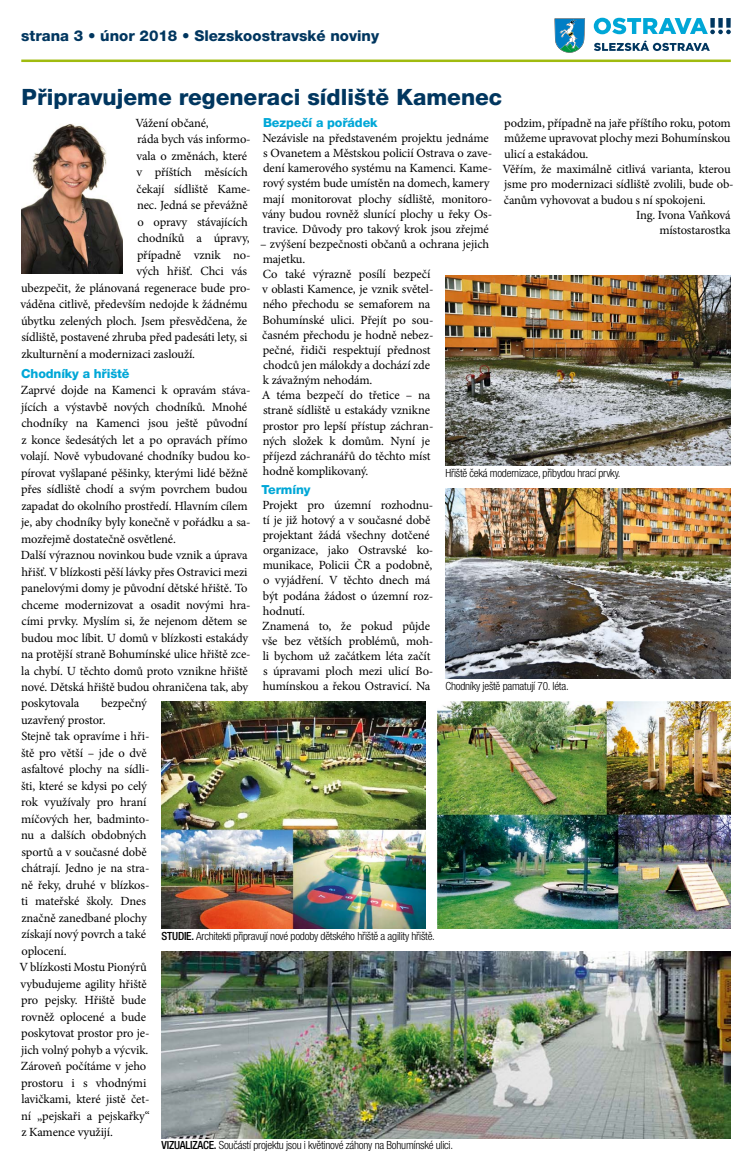
<style>
.page{position:relative;width:745px;height:1170px;background:#fff}
.page>*{position:absolute;margin:0;border:0;box-sizing:border-box;transform-origin:0 0}
.t1{font:800 22.5px "Helvetica Neue LT Pro";color:#00365f}
.t2{font:800 15px "Helvetica Neue LT Pro";color:#00365f}
.t3{font:12.5px/16.5px "Minion Pro";letter-spacing:-.01em;color:#000}
.t4{font:800 12.5px "Helvetica Neue LT Pro";letter-spacing:-.01em;color:#00a7d7}
.t5{font:300 condensed 11.25px "Helvetica Neue LT Pro";letter-spacing:-.02em;color:#000}
.s1{font-weight:500}
</style>
<div class="page">
<svg style="left:554px;top:18px;width:31px;height:35px"></svg>
<svg style="left:593px;top:18px;width:137px;height:16px"></svg>
<svg style="left:594px;top:40px;width:115px;height:11px"></svg>
<hr style="left:21px;top:60px;width:709px;height:2px;background:#a0bb0f">
<img style="left:21px;top:124px;width:101px;height:149px">
<img style="left:445px;top:275px;width:285px;height:190px">
<img style="left:445px;top:488px;width:285px;height:190px">
<img style="left:161px;top:701px;width:264px;height:227px">
<img style="left:437px;top:701px;width:293px;height:227px">
<img style="left:161px;top:951px;width:569px;height:186px">
<p class="t2" style="left:21px;top:27px;width:359px">strana 3 • únor 2018 • Slezskoostravské noviny</p>
<h1 class="t1" style="left:22px;top:83px;width:482px">Připravujeme regeneraci sídliště Kamenec</h1>
<p class="t3" style="left:135px;top:115px;width:75px">Vážení občané,</p>
<p class="t3" style="left:137px;top:131px;width:115px">ráda bych vás informo-</p>
<p class="t3" style="left:136px;top:148px;width:112px">vala o změnách, které</p>
<p class="t3" style="left:136px;top:164px;width:113px">v příštích měsících</p>
<p class="t3" style="left:136px;top:181px;width:115px">čekají sídliště Kame-</p>
<p class="t3" style="left:137px;top:197px;width:112px">nec. Jedná se převážně</p>
<p class="t3" style="left:137px;top:214px;width:112px">o opravy stávajících</p>
<p class="t3" style="left:137px;top:230px;width:114px">chodníků a úpravy,</p>
<p class="t3" style="left:137px;top:247px;width:115px">případně vznik no-</p>
<p class="t3" style="left:136px;top:263px;width:112px">vých hřišť. Chci vás</p>
<p class="t3" style="left:21px;top:279px;width:231px">ubezpečit, že plánovaná regenerace bude pro-</p>
<p class="t3" style="left:20px;top:296px;width:228px">váděna citlivě, především nedojde k žádnému</p>
<p class="t3" style="left:21px;top:312px;width:227px">úbytku zelených ploch. Jsem přesvědčena, že</p>
<p class="t3" style="left:21px;top:329px;width:227px">sídliště, postavené zhruba před padesáti lety, si</p>
<p class="t3" style="left:21px;top:345px;width:175px">zkulturnění a modernizaci zaslouží.</p>
<p class="t4" style="left:21px;top:366px;width:110px">Chodníky a hřiště</p>
<p class="t3" style="left:20px;top:382px;width:231px">Zaprvé dojde na Kamenci k opravám stáva&shy;jících a výstavbě nových chodníků. Mnohé chodníky na Kamenci jsou ještě původní z konce šedesátých let a po opravách přímo volají. Nově vybudované chodníky budou ko&shy;pírovat vyšlapané pěšinky, kterými lidé běžně přes sídliště chodí a svým povrchem budou zapadat do okolního prostředí. Hlavním cílem je, aby chodníky byly konečně v pořádku a sa&shy;mozřejmě dostatečně osvětlené.<br>Další výraznou novinkou bude vznik a úprava hřišť. V blízkosti pěší lávky přes Ostravici mezi panelovými domy je původní dětské hřiště. To chceme modernizovat a osadit novými hra&shy;cími prvky. Myslím si, že nejenom dětem se budou moc líbit. U domů v blízkosti estakády na protější straně Bohumínské ulice hřiště zce&shy;la chybí. U těchto domů proto vznikne hřiště nové. Dětská hřiště budou ohraničena tak, aby poskytovala</p>
<p class="t4" style="left:263px;top:115px;width:116px">Bezpečí a pořádek</p>
<p class="t3" style="left:262px;top:130px;width:231px;line-height:15.1px">Nezávisle na představeném projektu jednáme s Ovanetem a Městskou policií Ostrava o zave&shy;dení kamerového systému na Kamenci. Kame&shy;rový systém bude umístěn na domech, kamery mají monitorovat plochy sídliště, monitoro&shy;vány budou rovněž slunící plochy u řeky Os&shy;travice. Důvody pro takový krok jsou zřejmé</p>
<p class="t3" style="left:260px;top:236px;width:230px;line-height:15.1px">– zvýšení bezpečnosti občanů a ochrana jejich majetku.<br>Co také výrazně posílí bezpečí<br>v oblasti Kamence, je vznik světel-<br>ného přechodu se semaforem na<br>Bohumínské ulici. Přejít po sou-<br>časném přechodu je hodně nebez-<br>pečné, řidiči respektují přednost<br>chodců jen málokdy a dochází zde<br>k závažným nehodám.<br>A téma bezpečí do třetice – na<br>straně sídliště u estakády vznikne<br>prostor pro lepší přístup záchran-<br>ných složek k domům. Nyní je<br>příjezd záchranářů do těchto míst<br>hodně komplikovaný.</p>
<p class="t4" style="left:261px;top:481px;width:50px">Termíny</p>
<p class="t3" style="left:262px;top:497px;width:173px;line-height:15.1px">Projekt pro územní rozhodnu&shy;tí je již hotový a v současné době projektant žádá všechny dotčené organizace, jako Ostravské ko&shy;munikace, Policii ČR a podobně, o vyjádření. V těchto dnech má být podána žádost o územní roz&shy;hodnutí.<br>Znamená to, že pokud půjde vše bez větších problémů, moh&shy;li bychom už začátkem léta začít s úpravami ploch mezi ulicí Bo&shy;humínskou a řekou Ostravicí. Na</p>
<p class="t3" style="left:504px;top:115px;width:228px">podzim, případně na jaře příštího roku, potom</p>
<p class="t3" style="left:504px;top:130px;width:228px">můžeme upravovat plochy mezi Bohumínskou</p>
<p class="t3" style="left:504px;top:145px;width:86px">ulicí a estakádou.</p>
<p class="t3" style="left:502px;top:161px;width:229px">Věřím, že maximálně citlivá varianta, kterou</p>
<p class="t3" style="left:504px;top:176px;width:231px">jsme pro modernizaci sídliště zvolili, bude ob-</p>
<p class="t3" style="left:503px;top:191px;width:203px">čanům vyhovovat a budou s ní spokojeni.</p>
<p class="t3" style="left:635px;top:207px;width:96px">Ing. Ivona Vaňková</p>
<p class="t3" style="left:659px;top:222px;width:73px">místostarostka</p>
<p class="t5" style="left:445px;top:466px;width:176px">Hřiště čeká modernizace, přibydou hrací prvky.</p>
<p class="t5" style="left:445px;top:679px;width:125px">Chodníky ještě pamatují 70. léta.</p>
<p class="t3" style="left:19px;top:695px;width:132px;text-indent:82px">bezpečný uzavřený prostor.<br>Stejně tak opravíme i hři&shy;ště pro větší – jde o dvě asfaltové plochy na sídli&shy;šti, které se kdysi po celý rok využívaly pro hraní míčových her, badminto&shy;nu a dalších obdobných sportů a v současné době chátrají. Jedno je na stra&shy;ně řeky, druhé v blízkos&shy;ti mateřské školy. Dnes značně zanedbané plochy získají nový povrch a také oplocení.<br>V blízkosti Mostu Pionýrů vybudujeme agility hřiště pro pejsky. Hřiště bude rovněž oplocené a bude poskytovat prostor pro je&shy;jich volný pohyb a výcvik.<br>Zároveň počítáme v jeho prostoru i s vhodnými lavičkami, které jistě čet&shy;ní „pejskaři a pejskařky“ z Kamence využijí.</p>
<p class="t5" style="left:161px;top:929px;width:275px"><span class="s1">STUDIE.</span> Architekti připravují nové podoby dětského hřiště a agility hřiště.</p>
<p class="t5" style="left:161px;top:1138px;width:293px"><span class="s1">VIZUALIZACE.</span> Součástí projektu jsou i květinové záhony na Bohumínské ulici.</p>
</div>
